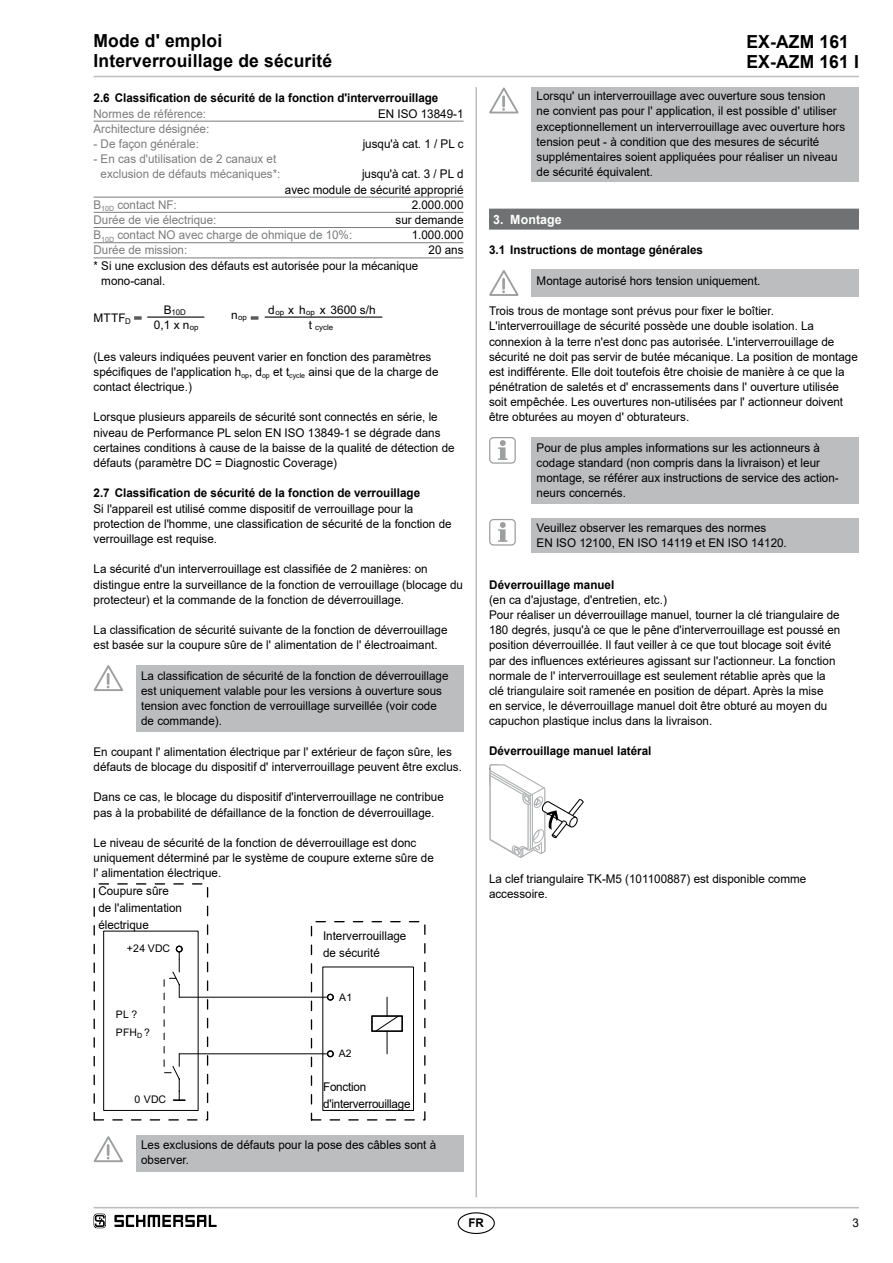
<style>
.page{position:relative;width:893px;height:1263px;background:#fff}
.page>*{position:absolute;margin:0;border:0;box-sizing:border-box;transform-origin:0 0}
.t1{font:700 18px/20.2px "Arial";letter-spacing:.01em;color:#000}
.t2{font:700 12.75px "Arial";letter-spacing:.01em;color:#fff}
.t3{font:12px/15.1px "Arial";color:#000}
.t4{font:12px/15.1px "Arial";color:#7b7c7e;text-align:center}
.t5{font:700 12px "Arial";color:#000}
.t6{font:12px/17.1px "Arial";letter-spacing:-.02em;color:#000}
.t7{font:11.85px "Arial";color:#000}
.t8{font:10.5px "Arial";letter-spacing:.035em;color:#000}
.t9{font:10.35px/18.9px "Arial";letter-spacing:.02em;color:#000}
.t10{font:7.95px "Arial";color:#000}
</style>
<div class="page">
<hr style="left:94px;top:1207px;width:765px;height:1px;background:#bbbdbe">
<hr style="left:94px;top:76px;width:765px;height:1px;background:#bbbdbe">
<hr style="left:475px;top:87px;width:2px;height:1110px;background:#bbbdbe">
<div style="left:458px;top:1212px;width:37px;height:22px;border:1px solid #000;border-radius:50%"></div>
<hr style="left:94px;top:121px;width:369px;height:1px;background:#7b7c7e">
<hr style="left:94px;top:197px;width:369px;height:1px;background:#7b7c7e">
<hr style="left:94px;top:212px;width:369px;height:1px;background:#7b7c7e">
<hr style="left:94px;top:227px;width:369px;height:1px;background:#7b7c7e">
<hr style="left:94px;top:242px;width:369px;height:1px;background:#7b7c7e">
<hr style="left:94px;top:258px;width:369px;height:1px;background:#7b7c7e">
<svg style="left:134px;top:317px;width:8px;height:2px"></svg>
<svg style="left:251px;top:317px;width:7px;height:2px"></svg>
<hr style="left:147px;top:317px;width:57px;height:1px;background:#000">
<hr style="left:265px;top:317px;width:117px;height:1px;background:#000">
<div style="left:136px;top:665px;width:327px;height:66px;background:#bbbdbe"></div>
<svg style="left:94px;top:665px;width:29px;height:26px"></svg>
<svg style="left:103px;top:930px;width:311px;height:181px"></svg>
<div style="left:311px;top:921px;width:114px;height:199px;border:1px dashed #000"></div>
<div style="left:94px;top:883px;width:114px;height:237px;border:1px dashed #000"></div>
<div style="left:136px;top:1136px;width:327px;height:36px;background:#bbbdbe"></div>
<svg style="left:94px;top:1136px;width:29px;height:27px"></svg>
<div style="left:489px;top:209px;width:370px;height:21px;background:#707172"></div>
<div style="left:531px;top:87px;width:328px;height:95px;background:#bbbdbe"></div>
<svg style="left:489px;top:87px;width:30px;height:27px"></svg>
<div style="left:531px;top:270px;width:328px;height:27px;background:#bbbdbe"></div>
<svg style="left:489px;top:270px;width:30px;height:26px"></svg>
<div style="left:531px;top:437px;width:328px;height:66px;background:#bbbdbe"></div>
<svg style="left:498px;top:440px;width:9px;height:20px"></svg>
<div style="left:489px;top:437px;width:27px;height:27px;border:1px solid #9c9e9f;border-radius:4px"></div>
<div style="left:531px;top:519px;width:328px;height:34px;background:#bbbdbe"></div>
<svg style="left:498px;top:522px;width:9px;height:20px"></svg>
<div style="left:489px;top:519px;width:27px;height:27px;border:1px solid #9c9e9f;border-radius:4px"></div>
<svg style="left:490px;top:764px;width:93px;height:94px"></svg>
<svg style="left:94px;top:1213px;width:12px;height:15px"></svg>
<svg style="left:114px;top:1215px;width:103px;height:12px"></svg>
<h1 class="t1" style="left:94px;top:31px;width:240px">Mode d' emploi<br>Interverrouillage de sécurité</h1>
<p class="t5" style="left:94px;top:90px;width:346px">2.6 Classification de sécurité de la fonction d'interverrouillage</p>
<p class="t4" style="left:94px;top:106px;width:114px">Normes de référence:</p>
<p class="t3" style="left:378px;top:106px;width:87px">EN ISO 13849-1</p>
<p class="t4" style="left:94px;top:121px;width:117px">Architecture désignée:</p>
<p class="t4" style="left:94px;top:136px;width:107px">- De façon générale:</p>
<p class="t3" style="left:363px;top:136px;width:102px">jusqu'à cat. 1 / PL c</p>
<p class="t4" style="left:94px;top:151px;width:188px">- En cas d'utilisation de 2 canaux et exclusion de défauts mécaniques*:</p>
<p class="t3" style="left:285px;top:166px;width:180px;text-align:right">jusqu'à cat. 3 / PL d<br>avec module de sécurité approprié</p>
<p class="t4" style="left:94px;top:197px;width:85px">B<sub>10D</sub> contact NF:</p>
<p class="t3" style="left:412px;top:197px;width:53px">2.000.000</p>
<p class="t4" style="left:94px;top:212px;width:124px">Durée de vie électrique:</p>
<p class="t3" style="left:396px;top:212px;width:69px">sur demande</p>
<p class="t4" style="left:94px;top:227px;width:260px">B<sub>10D</sub> contact NO avec charge de ohmique de 10%:</p>
<p class="t3" style="left:412px;top:227px;width:53px">1.000.000</p>
<p class="t4" style="left:94px;top:242px;width:95px">Durée de mission:</p>
<p class="t3" style="left:429px;top:242px;width:36px">20 ans</p>
<p class="t3" style="left:101px;top:258px;width:319px;text-indent:-8px">* Si une exclusion des défauts est autorisée pour la mécanique mono-canal.</p>
<p class="t7" style="left:94px;top:310px;width:34px">MTTF</p>
<p class="t7" style="left:164px;top:302px;width:9px">B</p>
<p class="t7" style="left:268px;top:302px;width:39px">d x h</p>
<p class="t7" style="left:320px;top:302px;width:57px">x 3600 s/h</p>
<p class="t10" style="left:172px;top:307px;width:16px">10D</p>
<p class="t10" style="left:275px;top:307px;width:10px">op</p>
<p class="t10" style="left:306px;top:307px;width:10px">op</p>
<p class="t10" style="left:231px;top:312px;width:17px"><sup>n</sup>op</p>
<p class="t7" style="left:154px;top:317px;width:46px">0,1 x n<sub>op</sub></p>
<p class="t10" style="left:309px;top:322px;width:26px"><sup>t</sup> cycle</p>
<p class="t3" style="left:94px;top:349px;width:346px">(Les valeurs indiquées peuvent varier en fonction des paramètres spécifiques de l'application h<sub>op</sub>, d<sub>op</sub> et t<sub>cycle</sub> ainsi que de la charge de contact électrique.)</p>
<p class="t3" style="left:94px;top:410px;width:363px">Lorsque plusieurs appareils de sécurité sont connectés en série, le niveau de Performance PL selon EN ISO 13849-1 se dégrade dans certaines conditions à cause de la baisse de la qualité de détection de défauts (paramètre DC = Diagnostic Coverage)</p>
<p class="t5" style="left:94px;top:485px;width:328px">2.7 Classification de sécurité de la fonction de verrouillage</p>
<p class="t3" style="left:94px;top:501px;width:360px">Si l'appareil est utilisé comme dispositif de verrouillage pour la protection de l'homme, une classification de sécurité de la fonction de verrouillage est requise.</p>
<p class="t3" style="left:94px;top:562px;width:371px">La sécurité d'un interverrouillage est classifiée de 2 manières: on distingue entre la surveillance de la fonction de verrouillage (blocage du protecteur) et la commande de la fonction de déverrouillage.</p>
<p class="t3" style="left:94px;top:622px;width:355px">La classification de sécurité suivante de la fonction de déverrouillage est basée sur la coupure sûre de l' alimentation de l' électroaimant.</p>
<p class="t3" style="left:141px;top:668px;width:309px">La classification de sécurité de la fonction de déverrouillage est uniquement valable pour les versions à ouverture sous tension avec fonction de verrouillage surveillée (voir code de commande).</p>
<p class="t3" style="left:94px;top:744px;width:370px">En coupant l' alimentation électrique par l' extérieur de façon sûre, les défauts de blocage du dispositif d' interverrouillage peuvent être exclus.</p>
<p class="t3" style="left:94px;top:789px;width:352px">Dans ce cas, le blocage du dispositif d'interverrouillage ne contribue pas à la probabilité de défaillance de la fonction de déverrouillage.</p>
<p class="t3" style="left:94px;top:835px;width:342px">Le niveau de sécurité de la fonction de déverrouillage est donc uniquement déterminé par le système de coupure externe sûre de l' alimentation électrique.</p>
<p class="t10" style="left:125px;top:316px;width:7px">D</p>
<p class="t3" style="left:98px;top:882px;width:85px;line-height:17.1px">Coupure sûre de l'alimentation électrique</p>
<p class="t8" style="left:127px;top:942px;width:45px">+24 VDC</p>
<p class="t9" style="left:116px;top:1004px;width:35px">PL ?<br>PFH<sub>D</sub> ?</p>
<p class="t3" style="left:323px;top:927px;width:85px;line-height:17.1px">Interverrouillage de sécurité</p>
<p class="t9" style="left:339px;top:987px;width:14px">A1</p>
<p class="t9" style="left:339px;top:1044px;width:14px">A2</p>
<p class="t6" style="left:323px;top:1078px;width:89px">Fonction d'interverrouillage</p>
<p class="t3" style="left:141px;top:1137px;width:297px">Les exclusions de défauts pour la pose des câbles sont à observer.</p>
<p class="t8" style="left:134px;top:1092px;width:33px">0 VDC</p>
<h1 class="t1" style="left:746px;top:32px;width:114px">EX-AZM 161<br>EX-AZM 161 I</h1>
<p class="t3" style="left:537px;top:88px;width:310px">Lorsqu' un interverrouillage avec ouverture sous tension<br>ne convient pas pour l' application, il est possible d' utiliser exceptionnellement un interverrouillage avec ouverture hors tension peut - à condition que des mesures de sécurité supplémentaires soient appliquées pour réaliser un niveau de sécurité équivalent.</p>
<p class="t2" style="left:493px;top:210px;width:70px">3. Montage</p>
<p class="t5" style="left:489px;top:242px;width:216px">3.1 Instructions de montage générales</p>
<p class="t3" style="left:537px;top:273px;width:225px">Montage autorisé hors tension uniquement.</p>
<p class="t3" style="left:489px;top:303px;width:370px">Trois trous de montage sont prévus pour fixer le boîtier.<br>L'interverrouillage de sécurité possède une double isolation. La connexion à la terre n'est donc pas autorisée. L'interverrouillage de sécurité ne doit pas servir de butée mécanique. La position de montage est indifférente. Elle doit toutefois être choisie de manière à ce que la pénétration de saletés et d' encrassements dans l' ouverture utilisée soit empêchée. Les ouvertures non-utilisées par l' actionneur doivent être obturées au moyen d' obturateurs.</p>
<p class="t3" style="left:537px;top:440px;width:304px">Pour de plus amples informations sur les actionneurs à codage standard (non compris dans la livraison) et leur montage, se référer aux instructions de service des action&shy;neurs concernés.</p>
<p class="t3" style="left:537px;top:520px;width:252px">Veuillez observer les remarques des normes<br>EN ISO 12100, EN ISO 14119 et EN ISO 14120.</p>
<p class="t5" style="left:489px;top:576px;width:127px">Déverrouillage manuel</p>
<p class="t3" style="left:489px;top:592px;width:353px">(en ca d'ajustage, d'entretien, etc.)<br>Pour réaliser un déverrouillage manuel, tourner la clé triangulaire de 180 degrés, jusqu'à ce que le pêne d'interverrouillage est poussé en position déverrouillée. Il faut veiller à ce que tout blocage soit évité par des influences extérieures agissant sur l'actionneur. La fonction normale de l' interverrouillage est seulement rétablie après que la clé triangulaire soit ramenée en position de départ. Après la mise<br>en service, le déverrouillage manuel doit être obturé au moyen du capuchon plastique inclus dans la livraison.</p>
<p class="t5" style="left:489px;top:743px;width:164px">Déverrouillage manuel latéral</p>
<p class="t3" style="left:489px;top:871px;width:319px">La clef triangulaire TK-M5 (101100887) est disponible comme accessoire.</p>
<p class="t5" style="left:468px;top:1214px;width:17px">FR</p>
<p class="t3" style="left:852px;top:1215px;width:8px">3</p>
</div>
